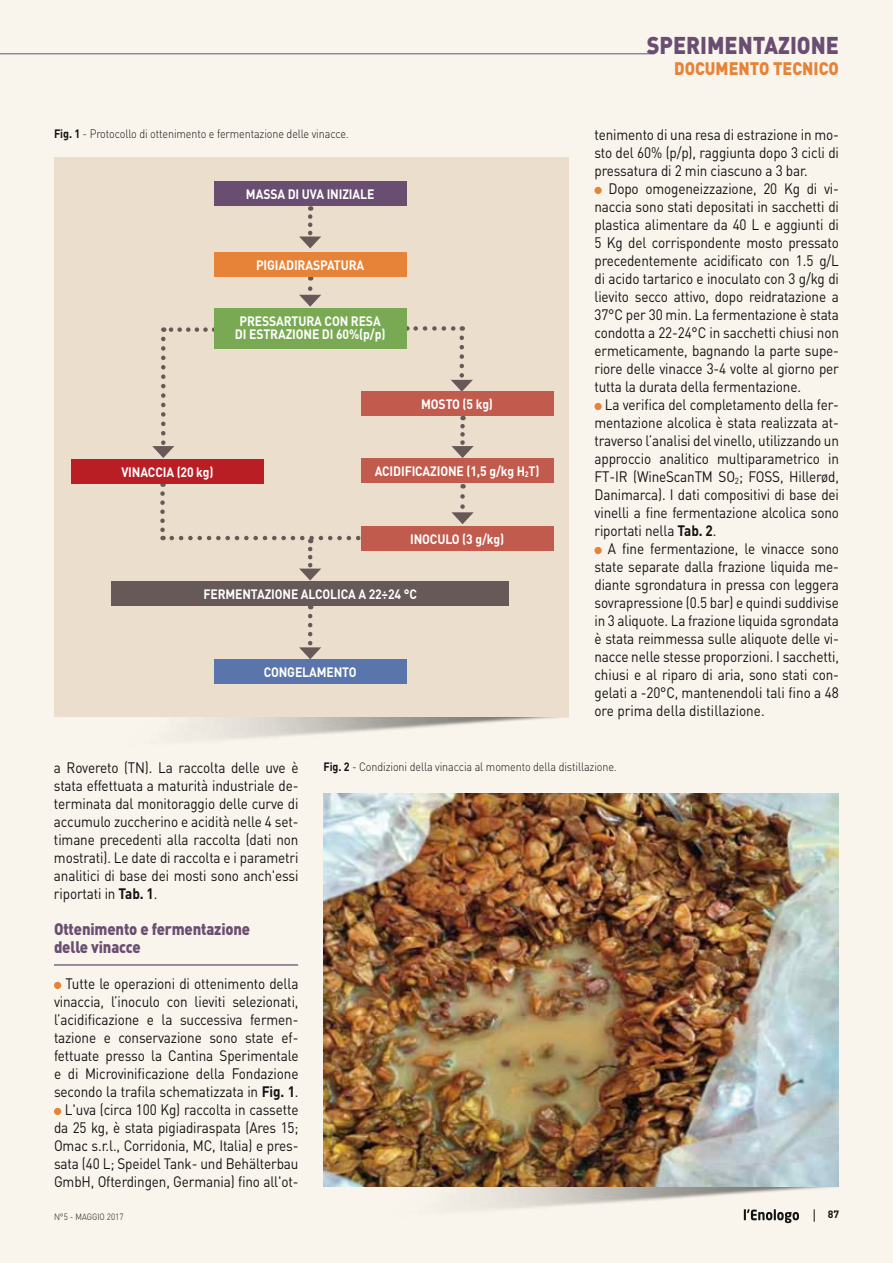
<style>
.page{position:relative;width:893px;height:1263px;background:#f9f5ed}
.page>*{position:absolute;margin:0;border:0;box-sizing:border-box;transform-origin:0 0}
.t1{font:900 24px "DIN";color:#6a4e71;scale:.9 1}
.t2{font:900 18px "DIN";color:#e78338;scale:.9 1}
.t3{font:900 16.5px/18px "DIN";letter-spacing:-.01em;color:#6a4e71;scale:.9 1}
.t4{font:15px/18px "DIN";letter-spacing:-.01em;color:#121212;text-align:justify;scale:.9 1}
.t5{font:700 13.5px/13.5px "DIN";letter-spacing:-.01em;color:#fff;text-align:center;scale:.9 1}
.t6{font:300 12px "DIN";letter-spacing:-.01em;color:#121212;scale:.9 1}
.t7{font:700 10.5px "DIN";color:#121212}
.t8{font:300 9px "DIN";color:#121212;scale:.9 1}
.s1{font-weight:700}
</style>
<div class="page">
<hr style="left:0;top:53px;width:654px;height:1px;background:#6a4e71">
<div style="left:54px;top:157px;width:515px;height:559px;background:#ecdecc"></div>
<svg style="left:416px;top:326px;width:47px;height:5px"></svg>
<svg style="left:451px;top:338px;width:22px;height:54px"></svg>
<svg style="left:163px;top:327px;width:43px;height:5px"></svg>
<svg style="left:152px;top:339px;width:22px;height:119px"></svg>
<svg style="left:160px;top:493px;width:5px;height:47px"></svg>
<svg style="left:299px;top:206px;width:22px;height:42px"></svg>
<svg style="left:299px;top:289px;width:22px;height:18px"></svg>
<svg style="left:299px;top:616px;width:22px;height:43px"></svg>
<svg style="left:172px;top:536px;width:189px;height:7px"></svg>
<svg style="left:299px;top:549px;width:22px;height:31px"></svg>
<svg style="left:451px;top:426px;width:23px;height:32px"></svg>
<svg style="left:451px;top:496px;width:23px;height:28px"></svg>
<div style="left:214px;top:181px;width:192px;height:24px;background:#6a4e71"></div>
<div style="left:361px;top:392px;width:192px;height:24px;background:#c15b4d"></div>
<div style="left:361px;top:458px;width:192px;height:24px;background:#c15b4d"></div>
<div style="left:71px;top:459px;width:193px;height:24px;background:#b91e25"></div>
<div style="left:361px;top:526px;width:192px;height:24px;background:#c15b4d"></div>
<div style="left:214px;top:253px;width:192px;height:24px;background:#e78338"></div>
<div style="left:112px;top:582px;width:397px;height:24px;background:#665957"></div>
<div style="left:214px;top:659px;width:192px;height:24px;background:#5a75ab"></div>
<div style="left:214px;top:308px;width:192px;height:41px;background:#7aa954"></div>
<div style="left:594px;top:187px;width:8px;height:7px;background:#e78338;border-radius:50%"></div>
<div style="left:594px;top:403px;width:8px;height:7px;background:#e78338;border-radius:50%"></div>
<div style="left:594px;top:547px;width:8px;height:7px;background:#e78338;border-radius:50%"></div>
<hr style="left:54px;top:964px;width:244px;height:2px;background:#7f6784">
<div style="left:54px;top:982px;width:7px;height:7px;background:#e78338;border-radius:50%"></div>
<div style="left:54px;top:1108px;width:7px;height:7px;background:#e78338;border-radius:50%"></div>
<img style="left:460px;top:1187px;width:374px;height:37px">
<img style="left:323px;top:793px;width:515px;height:394px">
<p class="t6" style="left:54px;top:126px;width:329px"><span class="s1">Fig. 1</span> - Protocollo di ottenimento e fermentazione delle vinacce.</p>
<p class="t5" style="left:246px;top:187px;width:144px">MASSA DI UVA INIZIALE</p>
<p class="t5" style="left:256px;top:258px;width:122px">PIGIADIRASPATURA</p>
<p class="t5" style="left:235px;top:314px;width:169px">PRESSARTURA CON RESA<br>DI ESTRAZIONE DI 60%(p/p)</p>
<p class="t5" style="left:421px;top:397px;width:81px">MOSTO (5 kg)</p>
<p class="t5" style="left:121px;top:464px;width:104px">VINACCIA (20 kg)</p>
<p class="t5" style="left:375px;top:463px;width:185px">ACIDIFICAZIONE (1,5 g/kg H<sub>2</sub>T)</p>
<p class="t5" style="left:410px;top:532px;width:106px">INOCULO (3 g/kg)</p>
<p class="t5" style="left:203px;top:587px;width:239px">FERMENTAZIONE ALCOLICA A 22÷24 °C</p>
<p class="t5" style="left:264px;top:665px;width:105px">CONGELAMENTO</p>
<h1 class="t1" style="left:647px;top:29px;width:215px">SPERIMENTAZIONE</h1>
<p class="t2" style="left:674px;top:56px;width:185px">DOCUMENTO TECNICO</p>
<p class="t4" style="left:594px;top:125px;width:273px">tenimento di una resa di estrazione in mo&shy;sto del 60% (p/p), raggiunta dopo 3 cicli di pressatura di 2 min ciascuno a 3 bar.</p>
<p class="t4" style="left:594px;top:179px;width:273px;text-indent:14px">Dopo omogeneizzazione, 20 Kg di vi&shy;naccia sono stati depositati in sacchetti di plastica alimentare da 40 L e aggiunti di 5 Kg del corrispondente mosto pressato precedentemente acidificato con 1.5 g/L di acido tartarico e inoculato con 3 g/kg di lievito secco attivo, dopo reidratazione a 37°C per 30 min. La fermentazione è stata condotta a 22-24°C in sacchetti chiusi non ermeticamente, bagnando la parte supe&shy;riore delle vinacce 3-4 volte al giorno per tutta la durata della fermentazione.</p>
<p class="t4" style="left:594px;top:395px;width:273px;text-indent:10px">La verifica del completamento della fer&shy;mentazione alcolica è stata realizzata at&shy;traverso l’analisi del vinello, utilizzando un approccio analitico multiparametrico in FT-IR (WineScanTM SO<sub>2</sub>; FOSS, Hillerød, Danimarca). I dati compositivi di base dei vinelli a fine fermentazione alcolica sono riportati nella <span class="s1">Tab. 2</span>.</p>
<p class="t4" style="left:594px;top:539px;width:273px;text-indent:13px">A fine fermentazione, le vinacce sono state separate dalla frazione liquida me&shy;diante sgrondatura in pressa con leggera sovrapressione (0.5 bar) e quindi suddivise in 3 aliquote. La frazione liquida sgrondata è stata reimmessa sulle aliquote delle vi&shy;nacce nelle stesse proporzioni. I sacchetti, chiusi e al riparo di aria, sono stati con&shy;gelati a -20°C, mantenendoli tali fino a 48 ore prima della distillazione.</p>
<p class="t4" style="left:54px;top:758px;width:273px">a Rovereto (TN). La raccolta delle uve è stata effettuata a maturità industriale de&shy;terminata dal monitoraggio delle curve di accumulo zuccherino e acidità nelle 4 set&shy;timane precedenti alla raccolta (dati non mostrati). Le date di raccolta e i parametri analitici di base dei mosti sono anch'essi riportati in <span class="s1">Tab. 1</span>.</p>
<p class="t3" style="left:54px;top:919px;width:220px">Ottenimento e fermentazione delle vinacce</p>
<p class="t4" style="left:54px;top:974px;width:273px;text-align:right">Tutte le operazioni di ottenimento della vinaccia, l’inoculo con lieviti selezionati, l’acidificazione e la successiva fermen&shy;tazione e conservazione sono state ef&shy;fettuate presso la Cantina Sperimentale e di Microvinificazione della Fondazione secondo la trafila schematizzata in <span class="s1">Fig. 1</span>.<br>L'uva (circa 100 Kg) raccolta in cassette da 25 kg, è stata pigiadiraspata (Ares 15; Omac s.r.l., Corridonia, MC, Italia) e pres&shy;sata (40 L; Speidel Tank- und Behälterbau GmbH, Ofterdingen, Germania) fino all'ot-</p>
<p class="t6" style="left:323px;top:759px;width:327px"><span class="s1">Fig. 2</span> - Condizioni della vinaccia al momento della distillazione.</p>
<p class="t8" style="left:54px;top:1211px;width:79px">N°5 - MAGGIO 2017</p>
<p class="t7" style="left:828px;top:1207px;width:13px">87</p>
</div>
